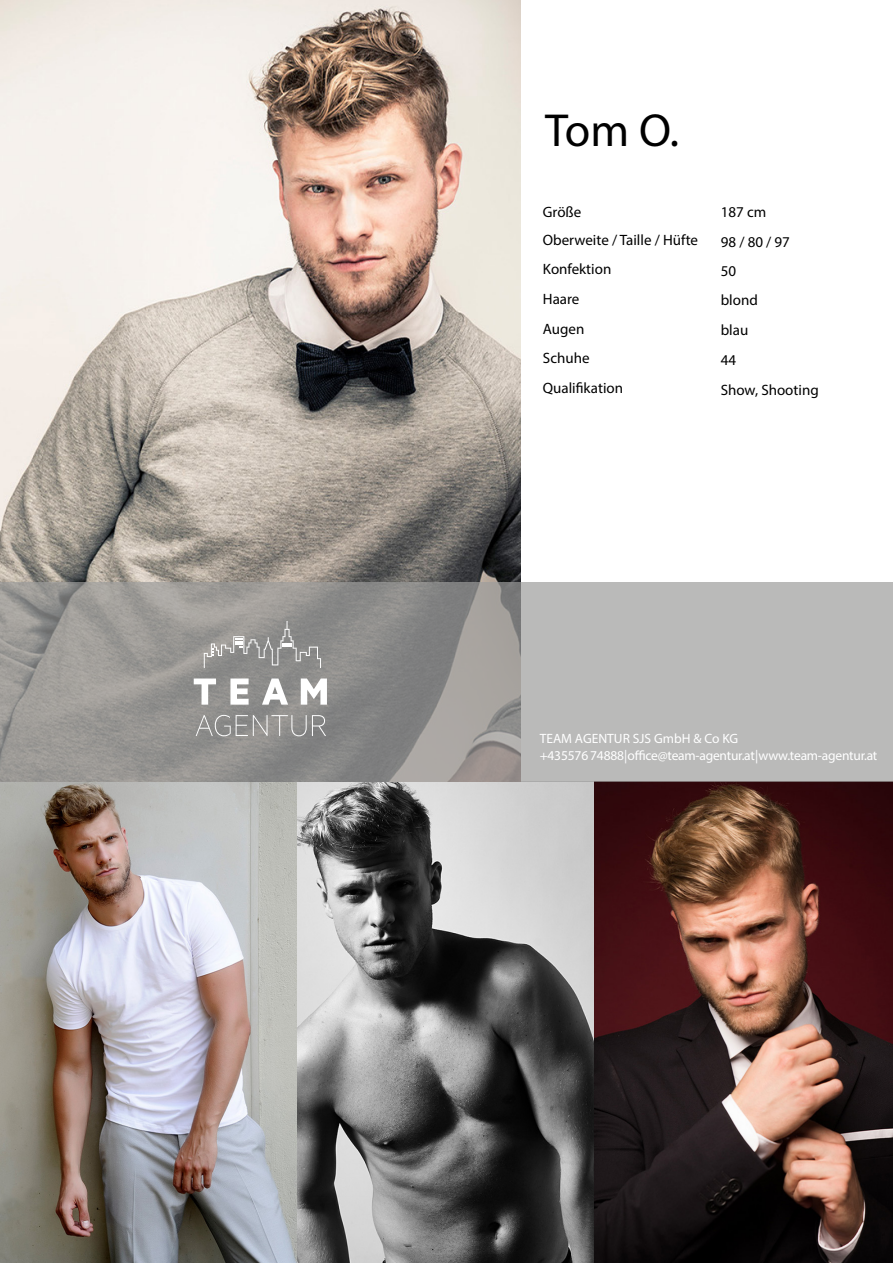
<style>
.page{position:relative;width:893px;height:1263px;background:#fff}
.page>*{position:absolute;margin:0;border:0;box-sizing:border-box;transform-origin:0 0}
.Name{font:46.5px "Myriad Pro";color:#000}
.Kategorien{font:15px "Myriad Pro";color:#000}
.Text{font:15px "Myriad Pro";color:#000}
.t1{font:13.5px/16.5px "Myriad Pro";letter-spacing:-.015em;color:#fff}
</style>
<div class="page">
<img style="left:0;top:782px;width:893px;height:481px">
<img style="left:0;top:0;width:521px;height:582px">
<svg style="left:0;top:582px;width:893px;height:200px;background:#a5a4a2"></svg>
<svg style="left:194px;top:678px;width:22px;height:27px"></svg>
<svg style="left:230px;top:678px;width:19px;height:27px"></svg>
<svg style="left:262px;top:678px;width:26px;height:27px"></svg>
<svg style="left:301px;top:678px;width:26px;height:27px"></svg>
<svg style="left:196px;top:715px;width:130px;height:21px;background:#9c9c9a"></svg>
<svg style="left:204px;top:621px;width:117px;height:47px;background:#999896"></svg>
<p class="Name" style="left:545px;top:101px;width:136px">Tom O.</p>
<p class="Kategorien" style="left:543px;top:203px;width:40px">Größe</p>
<p class="Text" style="left:721px;top:203px;width:47px">187 cm</p>
<p class="Kategorien" style="left:543px;top:231px;width:157px">Oberweite / Taille / Hüfte</p>
<p class="Text" style="left:721px;top:233px;width:71px">98 / 80 / 97</p>
<p class="Kategorien" style="left:543px;top:260px;width:70px">Konfektion</p>
<p class="Text" style="left:721px;top:261px;width:17px">50</p>
<p class="Kategorien" style="left:543px;top:290px;width:38px">Haare</p>
<p class="Text" style="left:721px;top:291px;width:39px">blond</p>
<p class="Kategorien" style="left:543px;top:319px;width:43px">Augen</p>
<p class="Text" style="left:721px;top:321px;width:29px">blau</p>
<p class="Kategorien" style="left:543px;top:349px;width:48px">Schuhe</p>
<p class="Text" style="left:721px;top:351px;width:17px">44</p>
<p class="Kategorien" style="left:543px;top:379px;width:82px">Qualifikation</p>
<p class="Text" style="left:721px;top:380px;width:99px">Show, Shooting</p>
<p class="t1" style="left:540px;top:730px;width:339px">TEAM AGENTUR SJS GmbH &amp; Co KG<br>+43 5576 74 888 | office@team-agentur.at | www.team-agentur.at</p>
</div>
